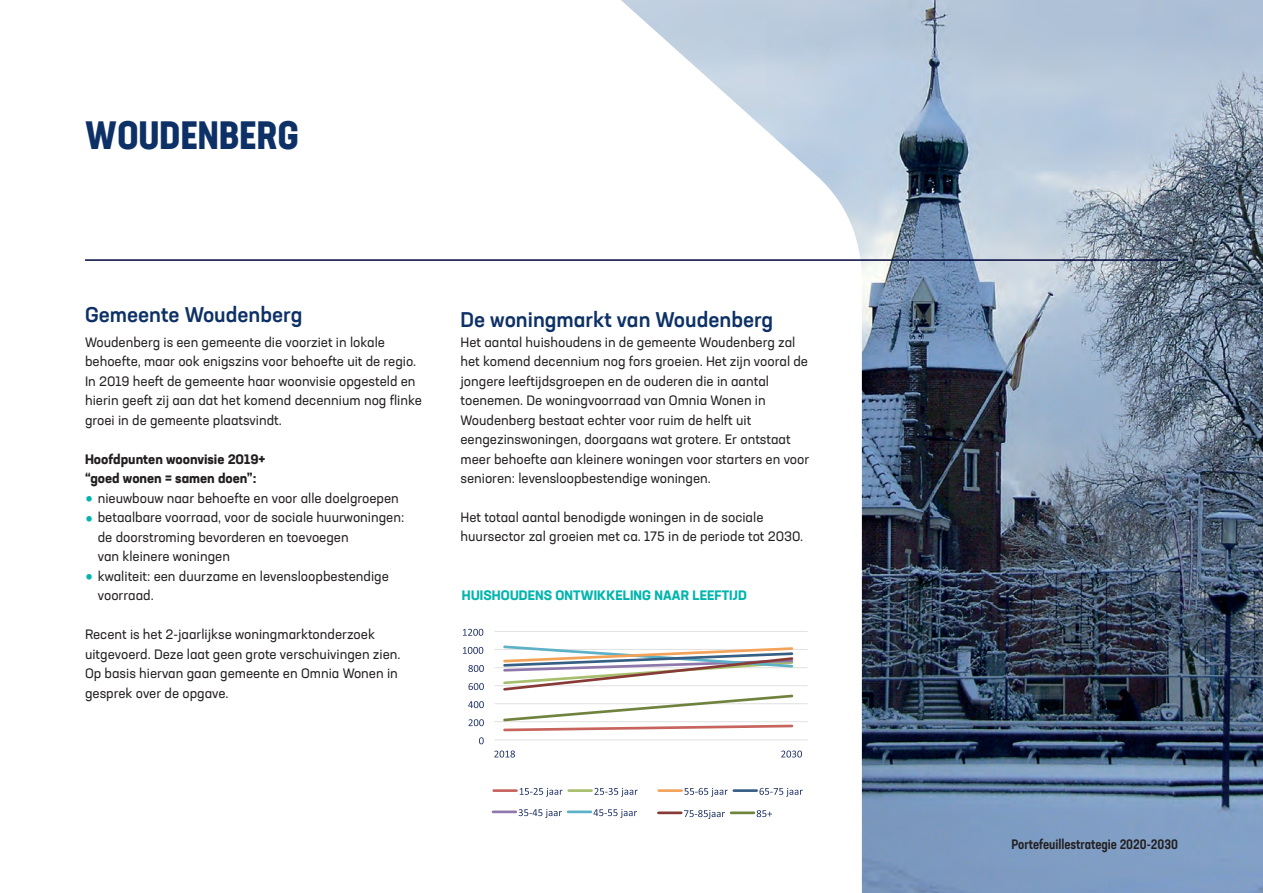
<style>
.page{position:relative;width:1263px;height:893px;background:#fff}
.page>*{position:absolute;margin:0;border:0;box-sizing:border-box;transform-origin:0 0}
.t1{font:700 condensed 39px "Neusa Next Std";letter-spacing:.01em;color:#0d3166}
.t2{font:500 21px "Neusa Next Std";color:#0d3166}
.t3{font:13.5px/19.5px "Neusa Next Std";color:#231f20}
.t4{font:700 13.5px/19.5px "Neusa Next Std";color:#231f20}
.t5{font:700 13.5px "Neusa Next Std";letter-spacing:.01em;color:#00b5ae}
.t6{font:500 condensed 13.5px "Neusa Next Std";color:#231f20}
.s1{font-size:27px;color:#00b5ae}
</style>
<div class="page">
<img style="left:862px;top:0;width:401px;height:893px">
<svg style="left:493px;top:0;width:369px;height:893px"></svg>
<hr style="left:85px;top:259px;width:1093px;height:2px;background:#02063d">
<hr style="left:494px;top:721px;width:313px;height:1px;background:#e1e1e1">
<hr style="left:494px;top:703px;width:313px;height:1px;background:#e1e1e1">
<hr style="left:494px;top:685px;width:313px;height:1px;background:#e1e1e1">
<hr style="left:494px;top:667px;width:313px;height:1px;background:#e1e1e1">
<hr style="left:494px;top:649px;width:313px;height:1px;background:#e1e1e1">
<hr style="left:494px;top:631px;width:313px;height:1px;background:#e1e1e1">
<hr style="left:494px;top:739px;width:313px;height:1px;background:#e1e1e1">
<svg style="left:502px;top:644px;width:293px;height:89px"></svg>
<svg style="left:479px;top:737px;width:5px;height:7px"></svg>
<svg style="left:468px;top:719px;width:16px;height:7px"></svg>
<svg style="left:468px;top:701px;width:16px;height:7px"></svg>
<svg style="left:468px;top:683px;width:16px;height:7px"></svg>
<svg style="left:468px;top:665px;width:16px;height:7px"></svg>
<svg style="left:463px;top:647px;width:20px;height:7px"></svg>
<svg style="left:463px;top:629px;width:20px;height:7px"></svg>
<svg style="left:494px;top:750px;width:308px;height:7px"></svg>
<hr style="left:494px;top:789px;width:22px;height:3px;background:#c7645e">
<svg style="left:520px;top:788px;width:43px;height:9px"></svg>
<hr style="left:569px;top:789px;width:23px;height:3px;background:#a7bf6c">
<svg style="left:594px;top:788px;width:44px;height:9px"></svg>
<hr style="left:493px;top:810px;width:23px;height:3px;background:#8d77ab">
<svg style="left:519px;top:809px;width:43px;height:9px"></svg>
<hr style="left:568px;top:810px;width:23px;height:3px;background:#5cb1c6">
<svg style="left:593px;top:809px;width:44px;height:9px"></svg>
<hr style="left:659px;top:789px;width:23px;height:3px;background:#f2a359">
<svg style="left:684px;top:788px;width:44px;height:9px"></svg>
<hr style="left:734px;top:789px;width:23px;height:3px;background:#365f84">
<svg style="left:759px;top:788px;width:44px;height:9px"></svg>
<hr style="left:658px;top:811px;width:23px;height:3px;background:#883b36">
<svg style="left:684px;top:810px;width:41px;height:9px"></svg>
<hr style="left:731px;top:811px;width:23px;height:3px;background:#6f833f">
<svg style="left:757px;top:810px;width:15px;height:7px"></svg>
<h1 class="t1" style="left:85px;top:121px;width:215px">WOUDENBERG</h1>
<h2 class="t2" style="left:85px;top:306px;width:219px">Gemeente Woudenberg</h2>
<p class="t3" style="left:85px;top:333px;width:338px">Woudenberg is een gemeente die voorziet in lokale behoefte, maar ook enigszins voor behoefte uit de regio.<br>In 2019 heeft de gemeente haar woonvisie opgesteld en hierin geeft zij aan dat het komend decennium nog flinke groei in de gemeente plaatsvindt.</p>
<p class="t4" style="left:85px;top:450px;width:182px">Hoofdpunten woonvisie 2019+ “goed wonen = samen doen”:</p>
<p class="t3" style="left:85px;top:489px;width:315px"><span class="s1">•</span> nieuwbouw naar behoefte en voor alle doelgroepen</p>
<p class="t3" style="left:98px;top:509px;width:308px;text-indent:-13px"><span class="s1">•</span> betaalbare voorraad, voor de sociale huurwoningen: de doorstroming bevorderen en toevoegen<br>van kleinere woningen</p>
<p class="t3" style="left:98px;top:567px;width:293px;text-indent:-13px"><span class="s1">•</span> kwaliteit: een duurzame en levensloopbestendige voorraad.</p>
<p class="t3" style="left:85px;top:626px;width:317px">Recent is het 2-jaarlijkse woningmarktonderzoek uitgevoerd. Deze laat geen grote verschuivingen zien.<br>Op basis hiervan gaan gemeente en Omnia Wonen in gesprek over de opgave.</p>
<h2 class="t2" style="left:460px;top:311px;width:314px">De woningmarkt van Woudenberg</h2>
<p class="t3" style="left:460px;top:333px;width:350px">Het aantal huishoudens in de gemeente Woudenberg zal het komend decennium nog fors groeien. Het zijn vooral de jongere leeftijdsgroepen en de ouderen die in aantal toenemen. De woningvoorraad van Omnia Wonen in Woudenberg bestaat echter voor ruim de helft uit eengezinswoningen, doorgaans wat grotere. Er ontstaat meer behoefte aan kleinere woningen voor starters en voor senioren: levensloopbestendige woningen.</p>
<p class="t3" style="left:460px;top:509px;width:344px">Het totaal aantal benodigde woningen in de sociale huursector zal groeien met ca. 175 in de periode tot 2030.</p>
<p class="t5" style="left:462px;top:589px;width:286px">HUISHOUDENS ONTWIKKELING NAAR LEEFTIJD</p>
<p class="t6" style="left:1011px;top:837px;width:168px">Portefeuillestrategie 2020-2030</p>
</div>
